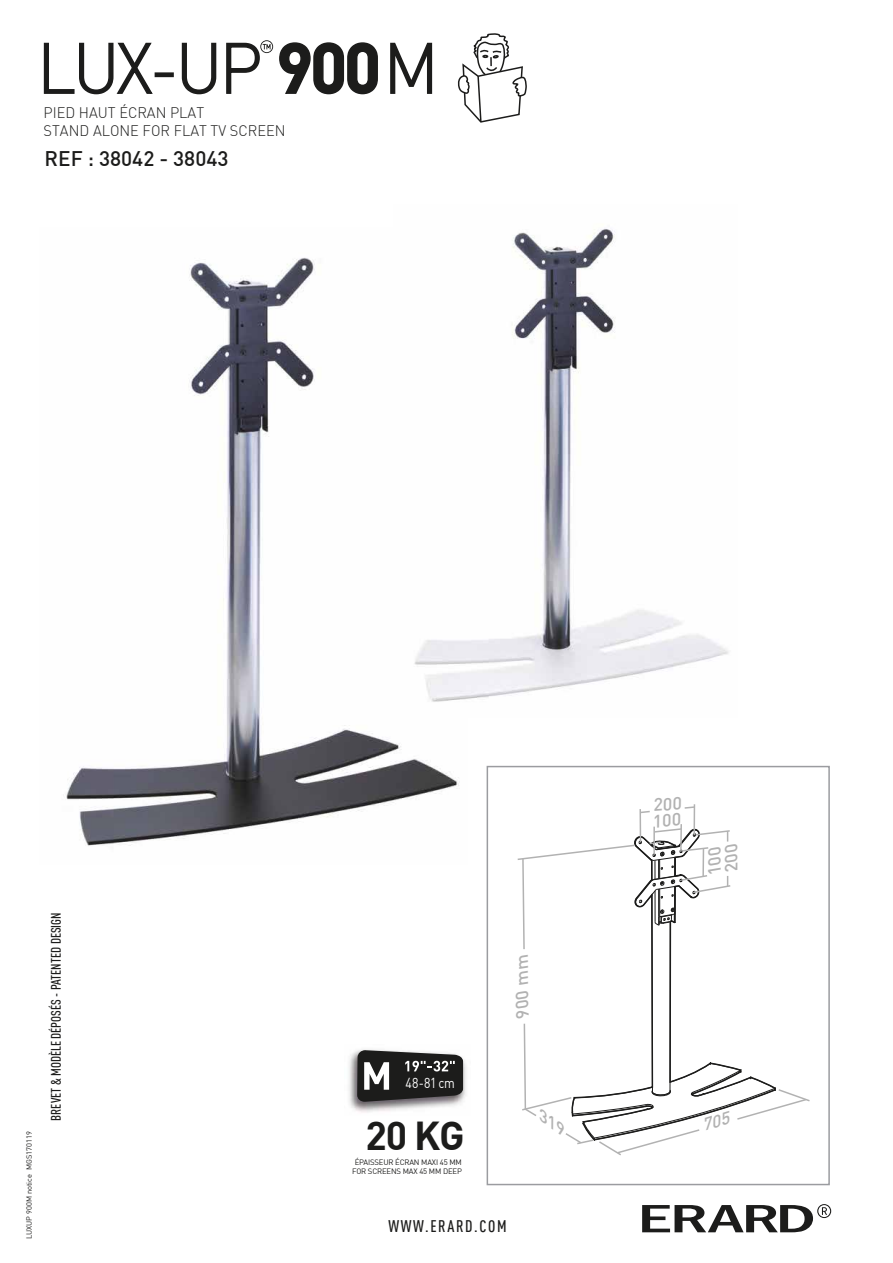
<style>
.page{position:relative;width:893px;height:1263px;background:#fff}
.page>*{position:absolute;margin:0;border:0;box-sizing:border-box;transform-origin:0 0}
.t1{font:300 69.75px "DIN";color:#1c1c1b}
.t2{font:700 39.6px "DIN";color:#1c1c1b}
.t3{font:500 20.7px "DIN";color:#1c1c1b}
.t4{font:italic 500 17.55px "DIN";color:#b2b2b2}
.t5{font:500 17.55px "DIN";color:#b2b2b2}
.t6{font:500 16.5px "DIN Cond";letter-spacing:.1em;color:#1c1c1b}
.t7{font:300 15px/18px "DIN";color:#1c1c1b}
.t8{font:14.25px "DIN";color:#fff;scale:.86 1}
.t9{font:500 13.5px "DIN Cond";color:#1c1c1b}
.t10{font:7.8px/9.3px "DIN";letter-spacing:-.02em;color:#1c1c1b;text-align:center}
.t11{font:7.5px "DIN";color:#1c1c1b}
.s1{font-weight:700}
</style>
<div class="page">
<svg style="left:642px;top:1204px;width:189px;height:28px"></svg>
<svg style="left:43px;top:42px;width:110px;height:53px"></svg>
<div style="left:155px;top:72px;width:19px;height:5px;border:2px solid #1c1c1b"></div>
<svg style="left:181px;top:42px;width:36px;height:53px"></svg>
<svg style="left:226px;top:40px;width:152px;height:55px"></svg>
<svg style="left:390px;top:33px;width:137px;height:90px"></svg>
<img style="left:349px;top:1049px;width:117px;height:64px">
<div style="left:487px;top:766px;width:343px;height:419px;border:2px solid #9b9ca0"></div>
<img style="left:66px;top:257px;width:393px;height:589px">
<img style="left:393px;top:228px;width:336px;height:489px">
<svg style="left:357px;top:1050px;width:106px;height:52px;background:#484847"></svg>
<svg style="left:517px;top:804px;width:293px;height:352px"></svg>
<h1 class="t1" style="left:37px;top:25px;width:403px">LUX-UP <span class="s1">900</span>M</h1>
<h3 class="t7" style="left:44px;top:103px;width:243px">PIED HAUT ÉCRAN PLAT<br>STAND ALONE FOR FLAT TV SCREEN</h3>
<h3 class="t3" style="left:45px;top:146px;width:185px">REF : 38042 - 38043</h3>
<p class="t11" style="left:24px;top:1239px;width:109px;rotate:-90deg">LUXUP 900M notice MGS170119</p>
<h3 class="t9" style="left:48px;top:1121px;width:210px;rotate:-90deg">BREVET &amp; MODÈLE DÉPOSÉS - PATENTED DESIGN</h3>
<h3 class="t5" style="left:511px;top:1018px;width:65px;rotate:-91deg">009 m m</h3>
<h3 class="t8" style="left:406px;top:1074px;width:59px">48-81 cm</h3>
<h2 class="t2" style="left:365px;top:1109px;width:101px">20 KG</h2>
<p class="t10" style="left:352px;top:1157px;width:111px">ÉPAISSEUR ÉCRAN MAXI 45 MM<br>FOR SCREENS MAX 45 MM DEEP</p>
<h3 class="t6" style="left:388px;top:1217px;width:120px">WWW.ERARD.COM</h3>
<h3 class="t4" style="left:720px;top:871px;width:34px;rotate:-90deg">002</h3>
<h3 class="t4" style="left:703px;top:874px;width:34px;rotate:-90deg">001</h3>
</div>
